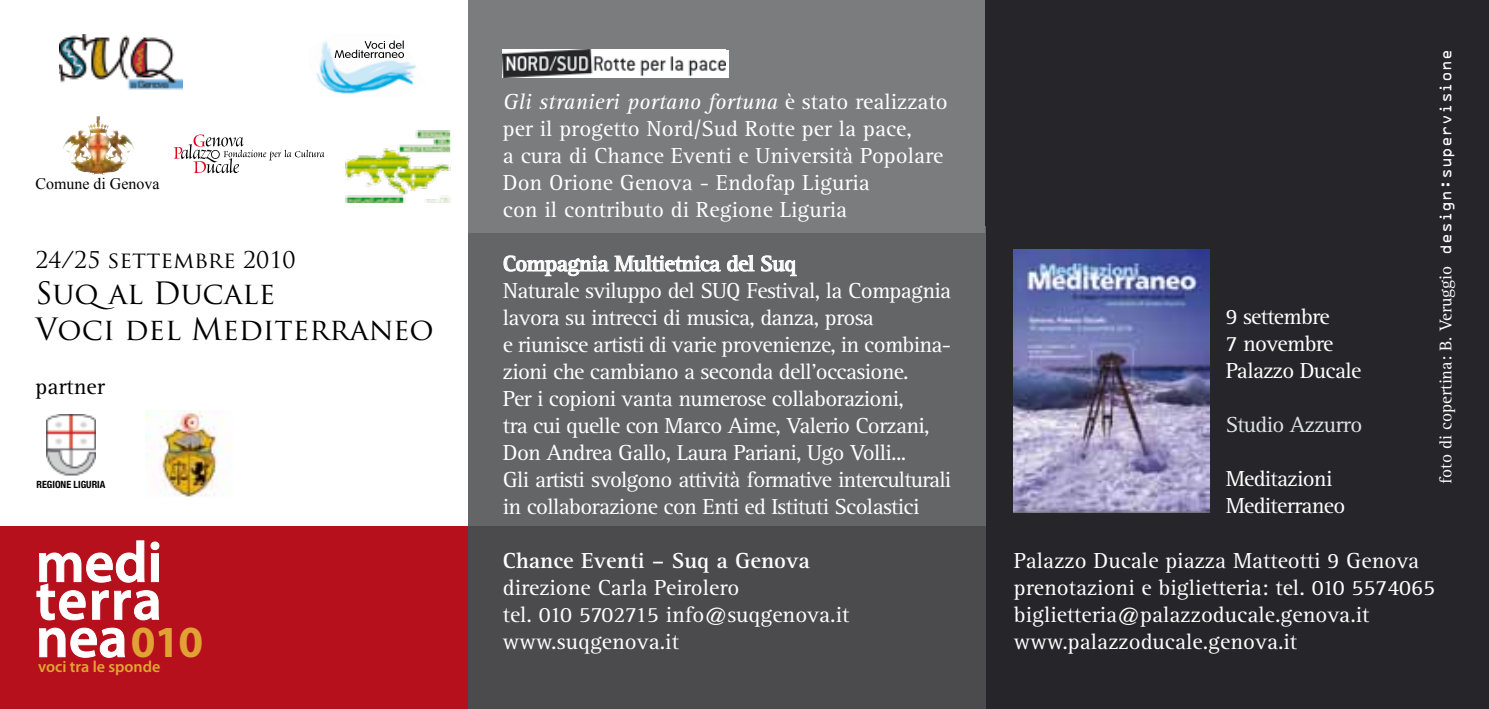
<style>
.page{position:relative;width:1489px;height:709px;background:#fff}
.page>*{position:absolute;margin:0;border:0;box-sizing:border-box;transform-origin:0 0}
.t1{font:600 57.5px "Myriad Pro";color:#fff}
.t2{font:30px/36px "Trajan Pro";color:#000}
.t3{font:22.5px/27px "Rotis Serif";letter-spacing:-.03em;color:#fff}
.t4{font:22.5px/27px "Rotis Serif";color:#fff}
.t5{font:700 22.5px "Rotis Serif";letter-spacing:-.03em;color:#fff}
.t6{font:700 22.5px "Rotis Serif";color:#fff}
.t7{font:22.5px "Trajan Pro";color:#000}
.t8{font:22.5px "Rotis Serif";letter-spacing:-.03em;color:#e1e2e3}
.t9{font:22.5px "Rotis Serif";color:#000}
.t10{font:17.5px "Rotis Serif";color:#fff}
.t11{font:600 16px "Myriad Pro";color:#e3a533}
.t12{font:16px "Times New Roman";color:#000}
.t13{font:700 condensed 10px "Helvetica Neue";color:#000}
.s1{font-weight:700;font-size:44.75px;color:#e1a234}
.s2{font-style:italic}
.s3{font-family:"OCRA";font-size:15px}
</style>
<div class="page">
<div style="left:0;top:526px;width:480px;height:183px;background:#b6101d"></div>
<div style="left:898px;top:0;width:590px;height:709px;background:#25252a"></div>
<svg style="left:36px;top:540px;width:124px;height:80px"></svg>
<svg style="left:39px;top:627px;width:86px;height:31px"></svg>
<div style="left:468px;top:227px;width:517px;height:482px;background:#646567"></div>
<div style="left:468px;top:526px;width:518px;height:183px;background:#4b4b4d"></div>
<div style="left:468px;top:0;width:516px;height:232px;background:#7b7c7e"></div>
<svg style="left:503px;top:255px;width:218px;height:21px"></svg>
<svg style="left:727px;top:255px;width:27px;height:17px"></svg>
<svg style="left:761px;top:255px;width:35px;height:21px"></svg>
<img style="left:502px;top:50px;width:223px;height:27px">
<img style="left:59px;top:35px;width:124px;height:54px">
<img style="left:316px;top:41px;width:100px;height:54px">
<svg style="left:335px;top:40px;width:69px;height:18px"></svg>
<img style="left:145px;top:410px;width:87px;height:87px">
<img style="left:345px;top:130px;width:106px;height:72px">
<img style="left:1013px;top:250px;width:196px;height:262px">
<img style="left:63px;top:116px;width:37px;height:45px">
<svg style="left:174px;top:134px;width:150px;height:39px"></svg>
<img style="left:46px;top:415px;width:49px;height:61px">
<p class="t12" style="left:35px;top:174px;width:125px">Comune di Genova</p>
<p class="t7" style="left:35px;top:246px;width:262px">24/25 settembre 2010</p>
<h2 class="t2" style="left:35px;top:275px;width:400px">Suqal Ducale<br>Voci del Mediterraneo</h2>
<p class="t9" style="left:35px;top:374px;width:71px">partner</p>
<p class="t13" style="left:36px;top:478px;width:70px">REGIONE LIGURIA</p>
<h1 class="t1" style="left:36px;top:525px;width:128px">medi</h1>
<h1 class="t1" style="left:36px;top:563px;width:127px">terra</h1>
<h1 class="t1" style="left:36px;top:601px;width:169px">nea <span class="s1">010</span></h1>
<p class="t11" style="left:38px;top:657px;width:124px">voci tra le sponde</p>
<p class="t4" style="left:503px;top:89px;width:446px"><span class="s2">Gli stranieri portano fortuna</span> è stato realizzato per il progetto Nord/Sud Rotte per la pace,<br>a cura di Chance Eventi e Università Popolare Don Orione Genova - Endofap Liguria<br>con il contributo di Regione Liguria</p>
<p class="t5" style="left:503px;top:250px;width:295px">Compagnia Multietnica del Suq</p>
<p class="t3" style="left:503px;top:278px;width:450px">Naturale sviluppo del SUQ Festival, la Compagnia lavora su intrecci di musica, danza, prosa<br>e riunisce artisti di varie provenienze, in combina&shy;zioni che cambiano a seconda dell’occasione.<br>Per i copioni vanta numerose collaborazioni,<br>tra cui quelle con Marco Aime, Valerio Corzani, Don Andrea Gallo, Laura Pariani, Ugo Volli...<br>Gli artisti svolgono attività formative interculturali in collaborazione con Enti ed Istituti Scolastici</p>
<p class="t6" style="left:503px;top:547px;width:308px">Chance Eventi – Suq a Genova</p>
<p class="t4" style="left:503px;top:575px;width:348px">direzione Carla Peirolero<br>tel. 010 5702715 info@suqgenova.it www.suqgenova.it</p>
<p class="t3" style="left:1225px;top:303px;width:137px">9 settembre<br>7 novembre<br>Palazzo Ducale</p>
<p class="t8" style="left:1225px;top:411px;width:138px">Studio Azzurro</p>
<p class="t3" style="left:1225px;top:465px;width:121px">Meditazioni<br>Mediterraneo</p>
<p class="t10" style="left:1435px;top:483px;width:436px;rotate:-90deg">foto di copertina: B. Veruggio <span class="s3">design:supervisione</span></p>
<p class="t4" style="left:1013px;top:548px;width:422px">Palazzo Ducale piazza Matteotti 9 Genova prenotazioni e biglietteria: tel. 010 5574065 biglietteria@palazzoducale.genova.it www.palazzoducale.genova.it</p>
</div>
